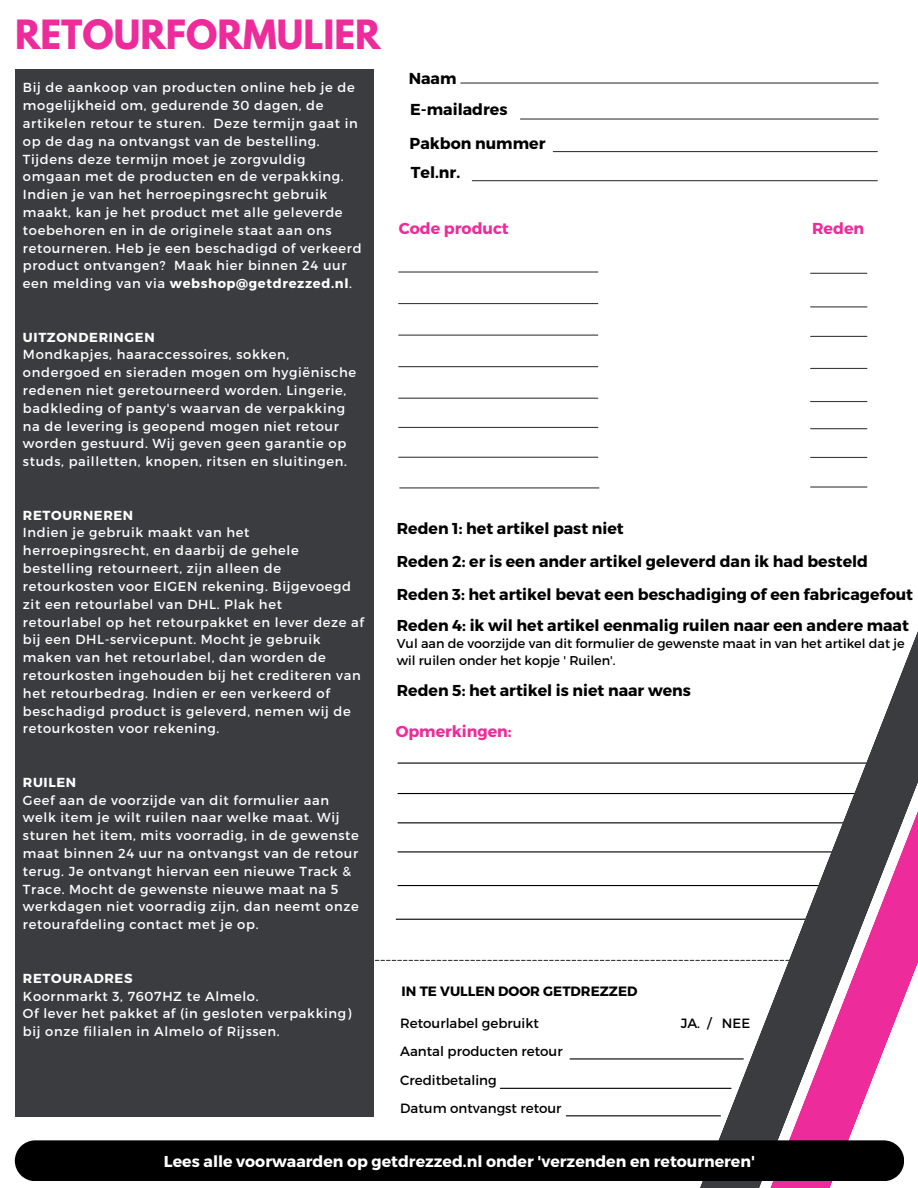
<style>
.page{position:relative;width:918px;height:1188px;background:#fff}
.page>*{position:absolute;margin:0;border:0;box-sizing:border-box;transform-origin:0 0}
.t1{font:700 35.7px "League Spartan";color:#ee2b9a}
.t2{font:700 15.9px "Montserrat";color:#000}
.t3{font:700 15.9px "Montserrat";color:#ee2b9a}
.t4{font:700 15.75px "Montserrat";color:#000}
.t5{font:700 15.75px "Montserrat";color:#fff}
.t6{font:700 13.5px "Montserrat";color:#000}
.t7{font:13.35px "Montserrat";color:#000}
.t8{font:13.05px/17.9px "Montserrat";letter-spacing:.05em;color:#fff}
.t9{font:700 13.05px "Montserrat";letter-spacing:.05em;color:#fff}
.t10{font:12.75px/17.1px "Montserrat";color:#000}
.s1{font-weight:700}
</style>
<div class="page">
<div style="left:15px;top:69px;width:359px;height:1047px;background:#3a3c3f"></div>
<hr style="left:461px;top:82px;width:417px;height:2px;background:#3a3c3f">
<hr style="left:520px;top:118px;width:358px;height:2px;background:#3a3c3f">
<hr style="left:553px;top:151px;width:324px;height:1px;background:#3a3c3f">
<hr style="left:472px;top:180px;width:405px;height:1px;background:#3a3c3f">
<hr style="left:399px;top:271px;width:199px;height:2px;background:#3a3c3f">
<hr style="left:399px;top:303px;width:199px;height:1px;background:#3a3c3f">
<hr style="left:399px;top:335px;width:199px;height:1px;background:#3a3c3f">
<hr style="left:399px;top:366px;width:199px;height:1px;background:#3a3c3f">
<hr style="left:399px;top:398px;width:199px;height:1px;background:#3a3c3f">
<hr style="left:398px;top:822px;width:468px;height:1px;background:#000">
<hr style="left:398px;top:793px;width:468px;height:1px;background:#000">
<hr style="left:398px;top:851px;width:436px;height:1px;background:#000">
<hr style="left:398px;top:763px;width:479px;height:1px;background:#000">
<hr style="left:396px;top:919px;width:413px;height:1px;background:#000">
<hr style="left:811px;top:273px;width:56px;height:1px;background:#3a3c3f">
<hr style="left:500px;top:1088px;width:231px;height:1px;background:#000">
<hr style="left:566px;top:1115px;width:154px;height:1px;background:#000">
<hr style="left:399px;top:427px;width:199px;height:1px;background:#3a3c3f">
<hr style="left:399px;top:457px;width:199px;height:1px;background:#3a3c3f">
<hr style="left:400px;top:487px;width:199px;height:1px;background:#3a3c3f">
<hr style="left:570px;top:1058px;width:173px;height:2px;background:#000">
<hr style="left:398px;top:885px;width:436px;height:1px;background:#000">
<svg style="left:374px;top:960px;width:285px;height:1px"></svg>
<svg style="left:659px;top:306px;width:259px;height:882px"></svg>
<div style="left:15px;top:1140px;width:889px;height:41px;background:#000"></div>
<p class="t1" style="left:15px;top:16px;width:367px">RETOURFORMULIER</p>
<p class="t8" style="left:23px;top:78px;width:340px">Bij de aankoop van producten online heb je de mogelijkheid om, gedurende 30 dagen, de artikelen retour te sturen. Deze termijn gaat in op de dag na ontvangst van de bestelling.<br>Tijdens deze termijn moet je zorgvuldig omgaan met de producten en de verpakking.<br>Indien je van het herroepingsrecht gebruik maakt, kan je het product met alle geleverde toebehoren en in de originele staat aan ons retourneren. Heb je een beschadigd of verkeerd product ontvangen? Maak hier binnen 24 uur een melding van via <span class="s1">webshop@getdrezzed.nl</span>.</p>
<p class="t9" style="left:23px;top:328px;width:133px">UITZONDERINGEN</p>
<p class="t8" style="left:23px;top:345px;width:335px">Mondkapjes, haaraccessoires, sokken, ondergoed en sieraden mogen om hygiënische redenen niet geretourneerd worden. Lingerie, badkleding of panty's waarvan de verpakking na de levering is geopend mogen niet retour worden gestuurd. Wij geven geen garantie op studs, pailletten, knopen, ritsen en sluitingen.</p>
<p class="t2" style="left:409px;top:68px;width:49px">Naam</p>
<p class="t2" style="left:410px;top:99px;width:99px">E-mailadres</p>
<p class="t2" style="left:410px;top:133px;width:137px">Pakbon nummer</p>
<p class="t2" style="left:411px;top:162px;width:51px">Tel.nr.</p>
<p class="t3" style="left:399px;top:218px;width:111px">Code product</p>
<p class="t3" style="left:812px;top:218px;width:54px">Reden</p>
<p class="t9" style="left:23px;top:507px;width:112px">RETOURNEREN</p>
<p class="t8" style="left:23px;top:523px;width:343px">Indien je gebruik maakt van het herroepingsrecht, en daarbij de gehele bestelling retourneert, zijn alleen de retourkosten voor EIGEN rekening. Bijgevoegd zit een retourlabel van DHL. Plak het<br>retourlabel op het retourpakket en lever deze af bij een DHL-servicepunt. Mocht je gebruik maken van het retourlabel, dan worden de retourkosten ingehouden bij het crediteren van het retourbedrag. Indien er een verkeerd of beschadigd product is geleverd, nemen wij de retourkosten voor rekening.</p>
<p class="t9" style="left:23px;top:774px;width:55px">RUILEN</p>
<p class="t8" style="left:23px;top:790px;width:337px">Geef aan de voorzijde van dit formulier aan welk item je wilt ruilen naar welke maat. Wij sturen het item, mits voorradig, in de gewenste maat binnen 24 uur na ontvangst van de retour terug. Je ontvangt hiervan een nieuwe Track &amp; Trace. Mocht de gewenste nieuwe maat na 5 werkdagen niet voorradig zijn, dan neemt onze retourafdeling contact met je op.</p>
<p class="t9" style="left:23px;top:970px;width:111px">RETOURADRES</p>
<p class="t8" style="left:23px;top:986px;width:237px">Koornmarkt 3, 7607HZ te Almelo.</p>
<p class="t8" style="left:23px;top:1004px;width:330px">Of lever het pakket af (in gesloten verpakking) bij onze filialen in Almelo of Rijssen.</p>
<p class="t4" style="left:397px;top:518px;width:228px">Reden 1: het artikel past niet</p>
<p class="t4" style="left:397px;top:551px;width:473px">Reden 2: er is een ander artikel geleverd dan ik had besteld</p>
<p class="t4" style="left:397px;top:584px;width:518px">Reden 3: het artikel bevat een beschadiging of een fabricagefout</p>
<p class="t4" style="left:397px;top:615px;width:514px">Reden 4: ik wil het artikel eenmalig ruilen naar een andere maat</p>
<p class="t10" style="left:397px;top:634px;width:509px">Vul aan de voorzijde van dit formulier de gewenste maat in van het artikel dat je wil ruilen onder het kopje ' Ruilen'.</p>
<p class="t4" style="left:397px;top:680px;width:296px">Reden 5: het artikel is niet naar wens</p>
<p class="t3" style="left:396px;top:721px;width:118px">Opmerkingen:</p>
<p class="t6" style="left:402px;top:982px;width:237px">IN TE VULLEN DOOR GETDREZZED</p>
<p class="t7" style="left:400px;top:1014px;width:140px">Retourlabel gebruikt</p>
<p class="t7" style="left:681px;top:1014px;width:71px">JA. / NEE</p>
<p class="t7" style="left:400px;top:1043px;width:164px">Aantal producten retour</p>
<p class="t7" style="left:400px;top:1071px;width:98px">Creditbetaling</p>
<p class="t7" style="left:400px;top:1100px;width:163px">Datum ontvangst retour</p>
<p class="t5" style="left:164px;top:1152px;width:593px">Lees alle voorwaarden op getdrezzed.nl onder 'verzenden en retourneren'</p>
</div>
